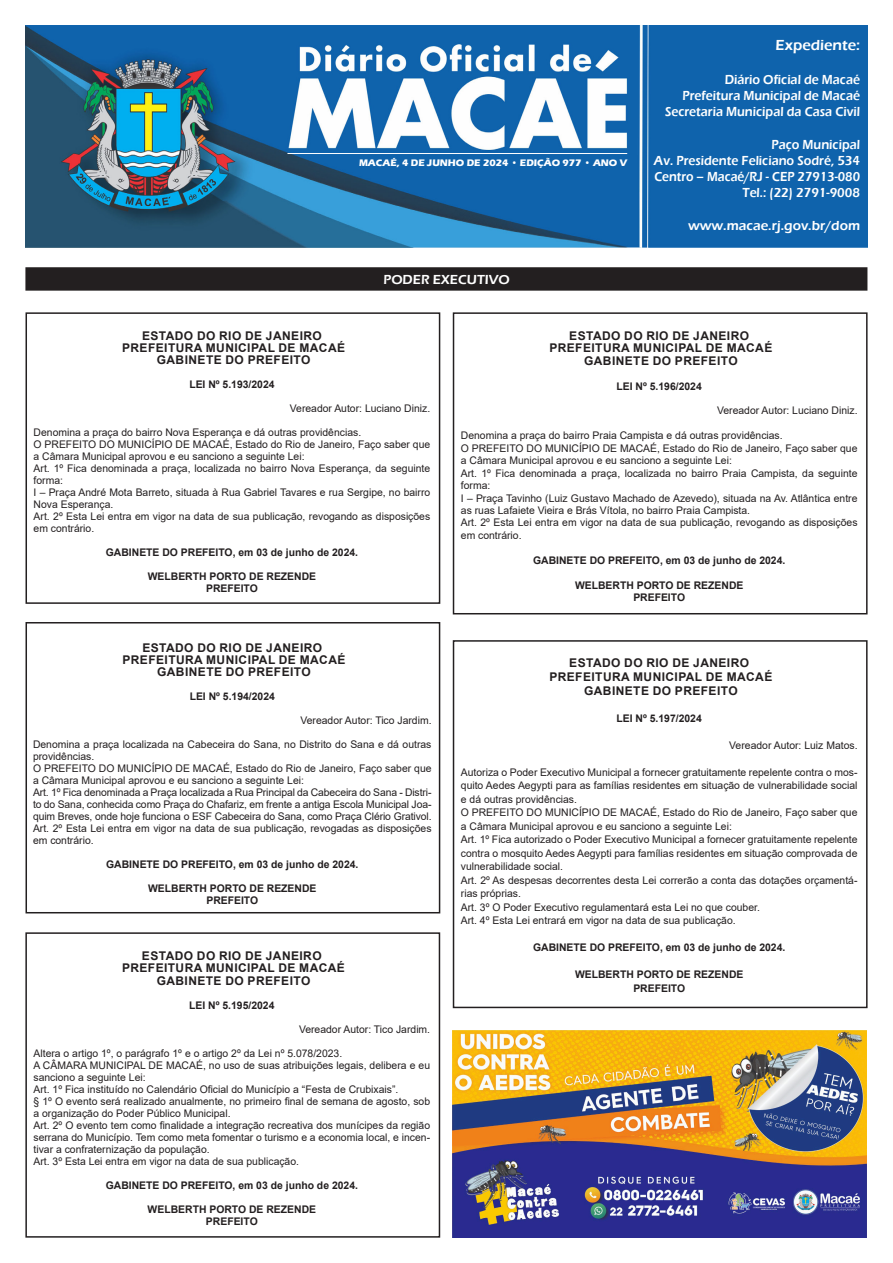
<style>
.page{position:relative;width:893px;height:1263px;background:#fff}
.page>*{position:absolute;margin:0;border:0;box-sizing:border-box;transform-origin:0 0}
.t1{font:600 15px "Eras ITC";color:#fff}
.t2{font:600 13.5px/16.2px "Eras ITC";color:#fff;text-align:right;scale:.92 1}
.t3{font:600 13.5px "Eras ITC";color:#fff}
.t4{font:700 12px/12px "Arial";letter-spacing:.035em;color:#231f20;text-align:center}
.t5{font:10.5px/12px "Arial";color:#231f20}
.t6{font:700 10.5px/12px "Arial";color:#231f20;text-align:center}
.t7{font:700 9.75px "Eras ITC";color:#fff}
</style>
<div class="page">
<img style="left:26px;top:26px;width:841px;height:221px">
<hr style="left:287px;top:153px;width:340px;height:1px;background:#fff">
<div style="left:26px;top:268px;width:841px;height:22px;background:#231f20"></div>
<div style="left:25px;top:267px;width:842px;height:24px;border:2px solid #231f20"></div>
<div style="left:26px;top:312px;width:414px;height:292px;border:2px solid #231f20"></div>
<img style="left:453px;top:1030px;width:414px;height:207px">
<div style="left:26px;top:622px;width:414px;height:291px;border:2px solid #231f20"></div>
<div style="left:25px;top:932px;width:415px;height:305px;border:2px solid #231f20"></div>
<div style="left:453px;top:312px;width:415px;height:302px;border:2px solid #231f20"></div>
<div style="left:453px;top:640px;width:415px;height:368px;border:2px solid #231f20"></div>
<p class="t7" style="left:359px;top:157px;width:270px">MACAÉ, 4 DE JUNHO DE 2024 • EDIÇÃO 977 • ANO V</p>
<p class="t3" style="left:383px;top:272px;width:128px">PODER EXECUTIVO</p>
<h1 class="t1" style="left:775px;top:36px;width:86px">Expediente:</h1>
<p class="t2" style="left:665px;top:71px;width:213px">Diário Oficial de Macaé<br>Prefeitura Municipal de Macaé<br>Secretaria Municipal da Casa Civil</p>
<p class="t2" style="left:654px;top:136px;width:226px">Paço Municipal<br>Av. Presidente Feliciano Sodré, 534<br>Centro – Macaé/RJ - CEP 27913-080<br>Tel.: (22) 2791-9008</p>
<p class="t3" style="left:688px;top:217px;width:174px">www.macae.rj.gov.br/dom</p>
<p class="t4" style="left:122px;top:330px;width:224px">ESTADO DO RIO DE JANEIRO<br>PREFEITURA MUNICIPAL DE MACAÉ<br>GABINETE DO PREFEITO</p>
<p class="t6" style="left:189px;top:378px;width:87px">LEI Nº 5.193/2024</p>
<p class="t5" style="left:290px;top:402px;width:142px">Vereador Autor: Luciano Diniz.</p>
<p class="t5" style="left:34px;top:426px;width:398px">Denomina a praça do bairro Nova Esperança e dá outras providências.<br>O PREFEITO DO MUNICÍPIO DE MACAÉ, Estado do Rio de Janeiro, Faço saber que a Câmara Municipal aprovou e eu sanciono a seguinte Lei:<br>Art. 1º Fica denominada a praça, localizada no bairro Nova Esperança, da seguinte forma:<br>I – Praça André Mota Barreto, situada à Rua Gabriel Tavares e rua Sergipe, no bairro Nova Esperança.<br>Art. 2º Esta Lei entra em vigor na data de sua publicação, revogando as disposições em contrário.</p>
<p class="t6" style="left:106px;top:546px;width:254px">GABINETE DO PREFEITO, em 03 de junho de 2024.</p>
<p class="t6" style="left:148px;top:570px;width:170px">WELBERTH PORTO DE REZENDE<br>PREFEITO</p>
<p class="t4" style="left:122px;top:642px;width:224px">ESTADO DO RIO DE JANEIRO<br>PREFEITURA MUNICIPAL DE MACAÉ<br>GABINETE DO PREFEITO</p>
<p class="t6" style="left:190px;top:690px;width:87px">LEI Nº 5.194/2024</p>
<p class="t5" style="left:300px;top:714px;width:133px">Vereador Autor: Tico Jardim.</p>
<p class="t5" style="left:33px;top:738px;width:400px">Denomina a praça localizada na Cabeceira do Sana, no Distrito do Sana e dá outras providências.<br>O PREFEITO DO MUNICÍPIO DE MACAÉ, Estado do Rio de Janeiro, Faço saber que a Câmara Municipal aprovou e eu sanciono a seguinte Lei:<br>Art. 1º Fica denominada a Praça localizada a Rua Principal da Cabeceira do Sana - Distri&shy;to do Sana, conhecida como Praça do Chafariz, em frente a antiga Escola Municipal Joa&shy;quim Breves, onde hoje funciona o ESF Cabeceira do Sana, como Praça Clério Grativol.<br>Art. 2º Esta Lei entra em vigor na data de sua publicação, revogadas as disposições em contrário.</p>
<p class="t6" style="left:106px;top:858px;width:254px">GABINETE DO PREFEITO, em 03 de junho de 2024.</p>
<p class="t6" style="left:148px;top:882px;width:170px">WELBERTH PORTO DE REZENDE<br>PREFEITO</p>
<p class="t4" style="left:122px;top:949px;width:224px;line-height:12.5px">ESTADO DO RIO DE JANEIRO<br>PREFEITURA MUNICIPAL DE MACAÉ<br>GABINETE DO PREFEITO</p>
<p class="t6" style="left:189px;top:999px;width:87px">LEI Nº 5.195/2024</p>
<p class="t5" style="left:299px;top:1023px;width:133px">Vereador Autor: Tico Jardim.</p>
<p class="t5" style="left:34px;top:1047px;width:398px">Altera o artigo 1º, o parágrafo 1º e o artigo 2º da Lei nº 5.078/2023.<br>A CÂMARA MUNICIPAL DE MACAÉ, no uso de suas atribuições legais, delibera e eu sanciono a seguinte Lei:<br>Art. 1º Fica instituído no Calendário Oficial do Município a “Festa de Crubixais”.<br>§ 1º O evento será realizado anualmente, no primeiro final de semana de agosto, sob a organização do Poder Público Municipal.<br>Art. 2º O evento tem como finalidade a integração recreativa dos munícipes da região serrana do Município. Tem como meta fomentar o turismo e a economia local, e incen&shy;tivar a confraternização da população.<br>Art. 3º Esta Lei entra em vigor na data de sua publicação.</p>
<p class="t6" style="left:106px;top:1179px;width:254px">GABINETE DO PREFEITO, em 03 de junho de 2024.</p>
<p class="t6" style="left:148px;top:1203px;width:170px">WELBERTH PORTO DE REZENDE<br>PREFEITO</p>
<p class="t4" style="left:549px;top:329px;width:224px;line-height:12.5px">ESTADO DO RIO DE JANEIRO<br>PREFEITURA MUNICIPAL DE MACAÉ<br>GABINETE DO PREFEITO</p>
<p class="t6" style="left:617px;top:380px;width:87px">LEI Nº 5.196/2024</p>
<p class="t5" style="left:717px;top:405px;width:142px">Vereador Autor: Luciano Diniz.</p>
<p class="t5" style="left:461px;top:429px;width:398px;line-height:12.5px">Denomina a praça do bairro Praia Campista e dá outras providências.<br>O PREFEITO DO MUNICÍPIO DE MACAÉ, Estado do Rio de Janeiro, Faço saber que a Câmara Municipal aprovou e eu sanciono a seguinte Lei:<br>Art. 1º Fica denominada a praça, localizada no bairro Praia Campista, da seguinte forma:<br>I – Praça Tavinho (Luiz Gustavo Machado de Azevedo), situada na Av. Atlântica entre as ruas Lafaiete Vieira e Brás Vítola, no bairro Praia Campista.<br>Art. 2º Esta Lei entra em vigor na data de sua publicação, revogando as disposições em contrário.</p>
<p class="t6" style="left:533px;top:554px;width:254px">GABINETE DO PREFEITO, em 03 de junho de 2024.</p>
<p class="t6" style="left:575px;top:579px;width:170px;line-height:12.5px">WELBERTH PORTO DE REZENDE<br>PREFEITO</p>
<p class="t4" style="left:549px;top:657px;width:224px;line-height:13.5px">ESTADO DO RIO DE JANEIRO<br>PREFEITURA MUNICIPAL DE MACAÉ<br>GABINETE DO PREFEITO</p>
<p class="t6" style="left:617px;top:712px;width:87px">LEI Nº 5.197/2024</p>
<p class="t5" style="left:729px;top:739px;width:130px">Vereador Autor: Luiz Matos.</p>
<p class="t5" style="left:461px;top:765px;width:398px;line-height:13.5px">Autoriza o Poder Executivo Municipal a fornecer gratuitamente repelente contra o mos&shy;quito Aedes Aegypti para as famílias residentes em situação de vulnerabilidade social e dá outras providências.<br>O PREFEITO DO MUNICÍPIO DE MACAÉ, Estado do Rio de Janeiro, Faço saber que a Câmara Municipal aprovou e eu sanciono a seguinte Lei:<br>Art. 1º Fica autorizado o Poder Executivo Municipal a fornecer gratuitamente repelente contra o mosquito Aedes Aegypti para famílias residentes em situação comprovada de vulnerabilidade social.<br>Art. 2º As despesas decorrentes desta Lei correrão a conta das dotações orçamentá&shy;rias próprias.<br>Art. 3º O Poder Executivo regulamentará esta Lei no que couber.<br>Art. 4º Esta Lei entrará em vigor na data de sua publicação.</p>
<p class="t6" style="left:533px;top:941px;width:254px">GABINETE DO PREFEITO, em 03 de junho de 2024.</p>
<p class="t6" style="left:575px;top:968px;width:170px;line-height:13.5px">WELBERTH PORTO DE REZENDE<br>PREFEITO</p>
</div>
